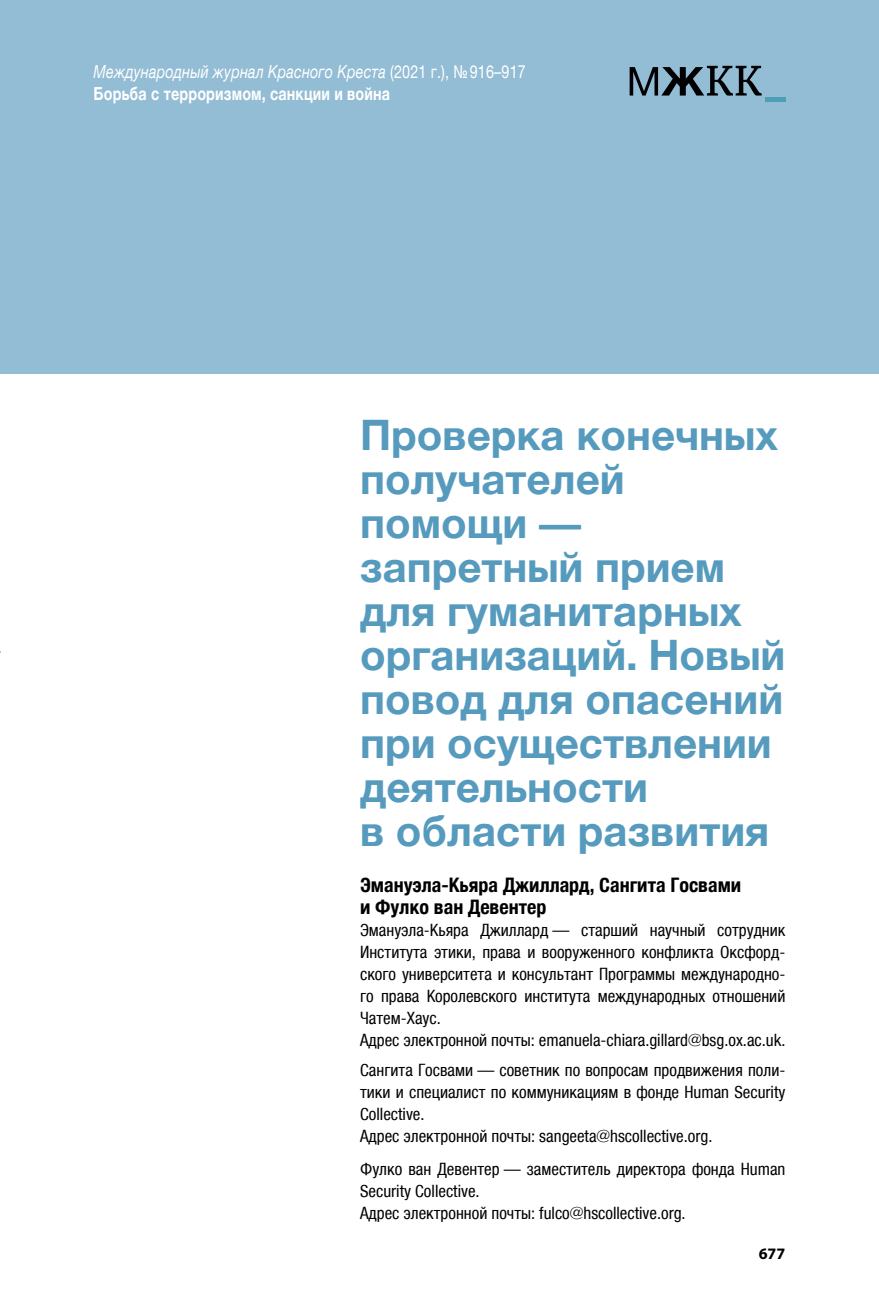
<style>
.page{position:relative;width:879px;height:1304px;background:#fff}
.page>*{position:absolute;margin:0;border:0;box-sizing:border-box;transform-origin:0 0}
.titre{font:700 42px/44px "Helvetica Neue LTCYR";color:#569bbe}
.resume_auteur_avtor{font:700 condensed 20px/22px "Helvetica Neue LTCYR";color:#000}
.t1{font:italic 18px/22px "Helvetica Neue LTCYR";letter-spacing:.01em;color:#fff;scale:.8 1}
.resumé_auteur{font:condensed 17px/22px "Helvetica Neue LTCYR";color:#000;text-align:justify}
.t2{font:700 16px "Myriad Pro";color:#000}
.s1{font-style:normal}
.s2{font-weight:700;font-style:normal}
</style>
<div class="page">
<div style="left:0;top:0;width:879px;height:374px;background:#93bcd5"></div>
<svg style="left:629px;top:66px;width:132px;height:30px"></svg>
<div style="left:765px;top:97px;width:20px;height:5px;background:#4e9eb8"></div>
<p class="t1" style="left:94px;top:61px;width:542px">Международный журнал Красного Креста <span class="s1">(2021 г.), №916–917<br></span><span class="s2">Борьба с терроризмом, санкции и война</span></p>
<p class="titre" style="left:360px;top:413px;width:427px">Проверка конечных получателей помощи — запретный прием для гуманитарных организаций. Новый повод для опасений при осуществлении деятельности<br>в области развития</p>
<p class="resume_auteur_avtor" style="left:360px;top:874px;width:383px">Эмануэла-Кьяра Джиллард, Сангита Госвами и Фулко ван Девентер</p>
<p class="resumé_auteur" style="left:360px;top:919px;width:427px">Эмануэла-Кьяра Джиллард — старший научный сотрудник Института этики, права и вооруженного конфликта Оксфорд&shy;ского университета и консультант Программы международно&shy;го права Королевского института международных отношений Чатем-Хаус.</p>
<p class="resumé_auteur" style="left:360px;top:1029px;width:427px">Адрес электронной почты: emanuela-chiara.gillard@bsg.ox.ac.uk.</p>
<p class="resumé_auteur" style="left:360px;top:1059px;width:427px">Сангита Госвами — советник по вопросам продвижения поли&shy;тики и специалист по коммуникациям в фонде Human Security Collective.</p>
<p class="resumé_auteur" style="left:360px;top:1125px;width:354px">Адрес электронной почты: sangeeta@hscollective.org.</p>
<p class="resumé_auteur" style="left:360px;top:1159px;width:427px">Фулко ван Девентер — заместитель директора фонда Human<br>Security Collective.</p>
<p class="resumé_auteur" style="left:360px;top:1203px;width:327px">Адрес электронной почты: fulco@hscollective.org.</p>
<p class="t2" style="left:759px;top:1243px;width:28px">677</p>
</div>
